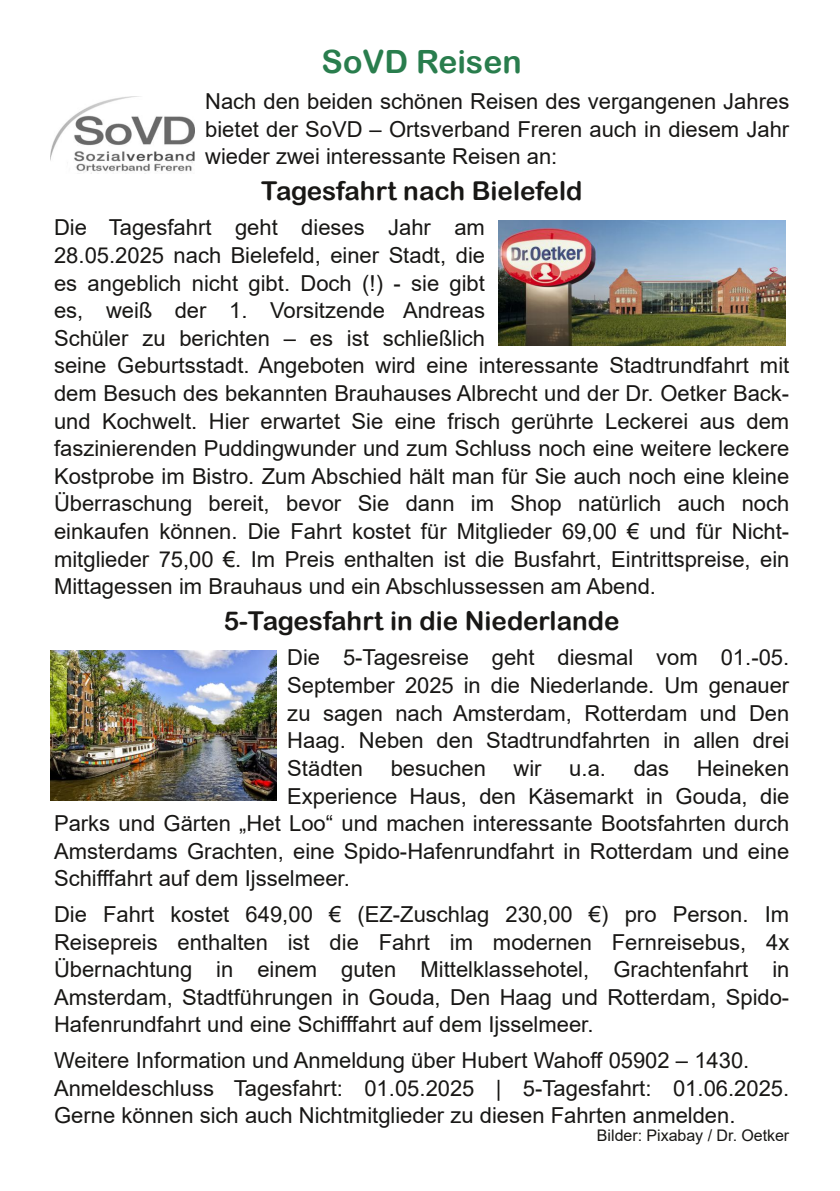
<style>
.page{position:relative;width:840px;height:1191px;background:#fff}
.page>*{position:absolute;margin:0;border:0;box-sizing:border-box;transform-origin:0 0}
.t1{font:32px "Arial Rounded MT Bold";color:#297d4d}
.t2{font:26px "Arial Rounded MT Bold";color:#181715}
.t3{font:22px/27.6px "Arial";color:#181715;text-align:justify}
.t4{font:16px "Arial";letter-spacing:-.005em;color:#181715}
</style>
<div class="page">
<img style="left:50px;top:96px;width:144px;height:77px">
<img style="left:50px;top:650px;width:226px;height:151px">
<img style="left:498px;top:220px;width:287px;height:125px">
<h1 class="t1" style="left:321px;top:43px;width:201px">SoVD Reisen</h1>
<p class="t3" style="left:205px;top:87px;width:585px">Nach den beiden schönen Reisen des vergangenen Jahres bietet der SoVD – Ortsverband Freren auch in diesem Jahr wieder zwei interessante Reisen an:</p>
<p class="t2" style="left:261px;top:175px;width:322px">Tagesfahrt nach Bielefeld</p>
<p class="t3" style="left:54px;top:214px;width:736px;text-align:left">Die Tagesfahrt geht dieses Jahr am<br>28.05.2025 nach Bielefeld, einer Stadt, die<br>es angeblich nicht gibt. Doch (!) - sie gibt<br>es, weiß der 1. Vorsitzende Andreas<br>Schüler zu berichten – es ist schließlich<br>seine Geburtsstadt. Angeboten wird eine interessante Stadtrundfahrt mit dem Besuch des bekannten Brauhauses Albrecht und der Dr. Oetker Back&shy;und Kochwelt. Hier erwartet Sie eine frisch gerührte Leckerei aus dem faszinierenden Puddingwunder und zum Schluss noch eine weitere leckere Kostprobe im Bistro. Zum Abschied hält man für Sie auch noch eine kleine Überraschung bereit, bevor Sie dann im Shop natürlich auch noch einkaufen können. Die Fahrt kostet für Mitglieder 69,00 € und für Nicht&shy;mitglieder 75,00 €. Im Preis enthalten ist die Busfahrt, Eintrittspreise, ein Mittagessen im Brauhaus und ein Abschlussessen am Abend.</p>
<p class="t2" style="left:224px;top:605px;width:397px">5-Tagesfahrt in die Niederlande</p>
<p class="t3" style="left:287px;top:644px;width:503px">Die 5-Tagesreise geht diesmal vom 01.-05.<br>September 2025 in die Niederlande. Um genauer zu sagen nach Amsterdam, Rotterdam und Den Haag. Neben den Stadtrundfahrten in allen drei Städten</p>
<p class="t3" style="left:390px;top:754px;width:97px">besuchen</p>
<p class="t3" style="left:513px;top:754px;width:29px">wir</p>
<p class="t3" style="left:569px;top:754px;width:38px">u.a.</p>
<p class="t3" style="left:633px;top:754px;width:37px">das</p>
<p class="t3" style="left:696px;top:754px;width:94px">Heineken</p>
<p class="t3" style="left:287px;top:782px;width:503px">Experience Haus, den Käsemarkt in Gouda, die</p>
<p class="t3" style="left:54px;top:809px;width:736px">Parks und Gärten „Het Loo“ und machen interessante Bootsfahrten durch</p>
<p class="t3" style="left:54px;top:837px;width:736px">Amsterdams Grachten, eine Spido-Hafenrundfahrt in Rotterdam und eine</p>
<p class="t3" style="left:54px;top:865px;width:297px">Schifffahrt auf dem Ijsselmeer.</p>
<p class="t3" style="left:54px;top:900px;width:736px">Die Fahrt kostet 649,00 € (EZ-Zuschlag 230,00 €) pro Person. Im Reisepreis enthalten ist die Fahrt im modernen Fernreisebus, 4x Übernachtung in einem guten Mittelklassehotel, Grachtenfahrt in Amsterdam, Stadtführungen in Gouda, Den Haag und Rotterdam, Spido-Hafenrundfahrt und eine Schifffahrt auf dem Ijsselmeer.</p>
<p class="t3" style="left:54px;top:1046px;width:736px;text-align:left">Weitere Information und Anmeldung über Hubert Wahoff 05902 – 1430.<br>Anmeldeschluss Tagesfahrt: 01.05.2025 | 5-Tagesfahrt: 01.06.2025.<br>Gerne können sich auch Nichtmitglieder zu diesen Fahrten anmelden.</p>
<p class="t4" style="left:596px;top:1126px;width:194px">Bilder: Pixabay / Dr. Oetker</p>
</div>
